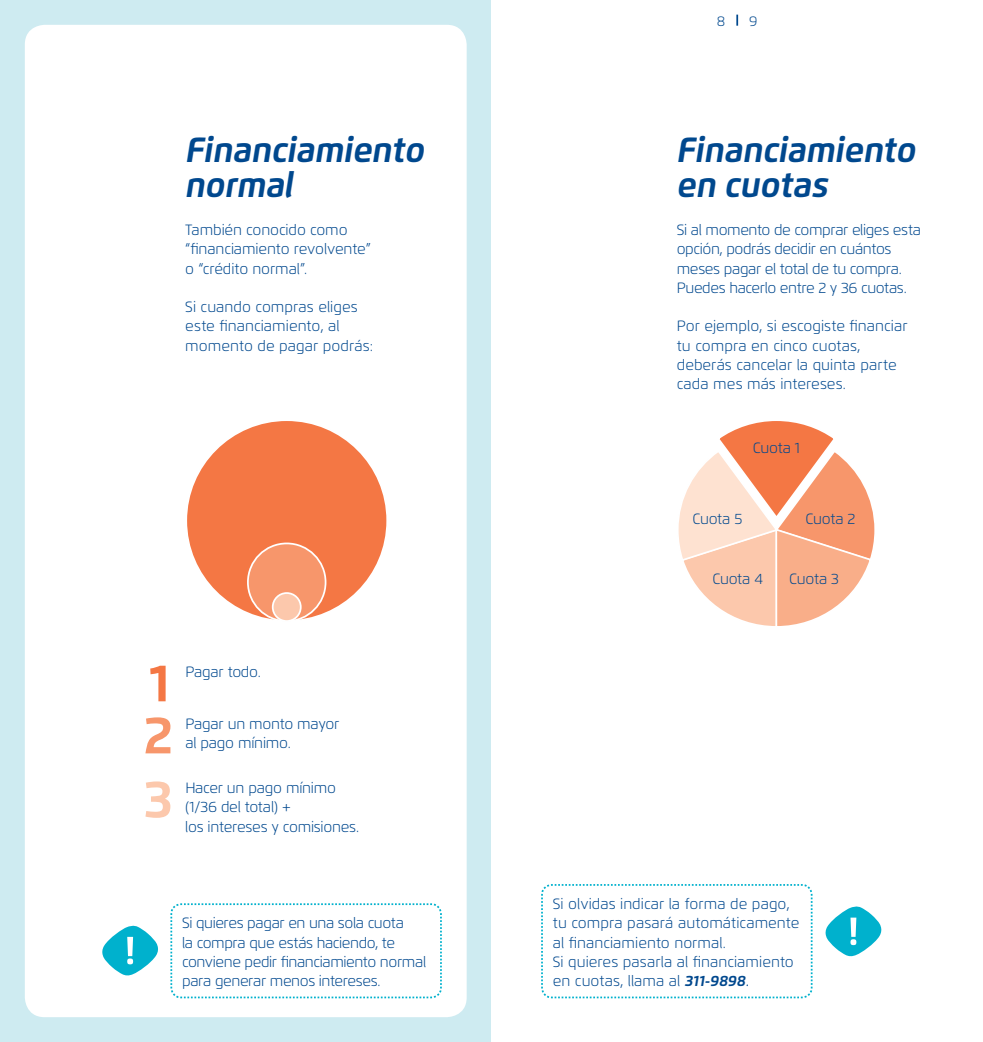
<style>
.page{position:relative;width:983px;height:1042px;background:#fff}
.page>*{position:absolute;margin:0;border:0;box-sizing:border-box;transform-origin:0 0}
.t1{font:italic 700 35px/35px "Flexo";letter-spacing:-.01em;color:#00488e}
.t2{font:300 14.88px/19.2px "Flexo";letter-spacing:-.01em;color:#00488e}
.t3{font:300 14.88px/19.2px "Flexo";letter-spacing:-.03em;color:#00488e}
.t4{font:300 14px "Flexo";color:#00488e}
.s1{font-weight:700;font-style:italic}
.s2{font-weight:400;font-style:italic}
</style>
<div class="page">
<div style="left:0;top:0;width:491px;height:1042px;background:#ceebf1"></div>
<div style="left:25px;top:25px;width:441px;height:992px;background:#fff;border-radius:20px"></div>
<svg style="left:736px;top:15px;width:2px;height:11px"></svg>
<svg style="left:150px;top:666px;width:15px;height:35px"></svg>
<svg style="left:145px;top:781px;width:25px;height:37px"></svg>
<svg style="left:145px;top:717px;width:25px;height:36px"></svg>
<svg style="left:170px;top:903px;width:272px;height:96px"></svg>
<svg style="left:541px;top:884px;width:272px;height:115px"></svg>
<svg style="left:825px;top:906px;width:57px;height:51px"></svg>
<svg style="left:102px;top:925px;width:56px;height:51px"></svg>
<svg style="left:678px;top:421px;width:197px;height:205px"></svg>
<div style="left:186px;top:420px;width:201px;height:201px;background:#f47744;border-radius:50%"></div>
<div style="left:248px;top:543px;width:77px;height:78px;background:#f7966b;border-radius:50%"></div>
<div style="left:247px;top:542px;width:79px;height:80px;border:2px solid #fff;border-radius:50%"></div>
<div style="left:273px;top:593px;width:28px;height:28px;background:#fcc8ac;border-radius:50%"></div>
<div style="left:272px;top:592px;width:29px;height:30px;border:2px solid #fff;border-radius:50%"></div>
<p class="t4" style="left:716px;top:12px;width:10px">8</p>
<p class="t4" style="left:749px;top:12px;width:10px">9</p>
<h1 class="t1" style="left:185px;top:132px;width:241px">Financiamiento normal</h1>
<h1 class="t1" style="left:676px;top:132px;width:241px">Financiamiento en cuotas</h1>
<p class="t2" style="left:185px;top:220px;width:187px">También conocido como “financiamiento revolvente” o “crédito normal”.</p>
<p class="t2" style="left:185px;top:297px;width:189px">Si cuando compras eliges este financiamiento, al momento de pagar podrás:</p>
<p class="t2" style="left:185px;top:663px;width:77px">Pagar todo.</p>
<p class="t2" style="left:185px;top:714px;width:155px">Pagar un monto mayor al pago mínimo.</p>
<p class="t2" style="left:185px;top:778px;width:175px">Hacer un pago mínimo (1/36 del total) +<br>los intereses y comisiones.</p>
<p class="t3" style="left:182px;top:913px;width:245px">Si quieres pagar en una sola cuota<br>la compra que estás haciendo, te conviene pedir financiamiento normal para generar menos intereses.</p>
<p class="t3" style="left:676px;top:220px;width:246px">Si al momento de comprar eliges esta opción, podrás decidir en cuántos meses pagar el total de tu compra.<br>Puedes hacerlo entre 2 y 36 cuotas.</p>
<p class="t2" style="left:676px;top:316px;width:232px">Por ejemplo, si escogiste financiar tu compra en cinco cuotas, deberás cancelar la quinta parte cada mes más intereses.</p>
<p class="t2" style="left:752px;top:438px;width:48px">Cuota 1</p>
<p class="t2" style="left:692px;top:510px;width:51px">Cuota 5</p>
<p class="t2" style="left:805px;top:510px;width:51px">Cuota 2</p>
<p class="t2" style="left:712px;top:569px;width:52px">Cuota 4</p>
<p class="t2" style="left:789px;top:569px;width:51px">Cuota 3</p>
<p class="t2" style="left:552px;top:894px;width:248px">Si olvidas indicar la forma de pago, tu compra pasará automáticamente al financiamiento normal.<br>Si quieres pasarla al financiamiento en cuotas, llama al <span class="s1">311-9898</span><span class="s2">.</span></p>
</div>
